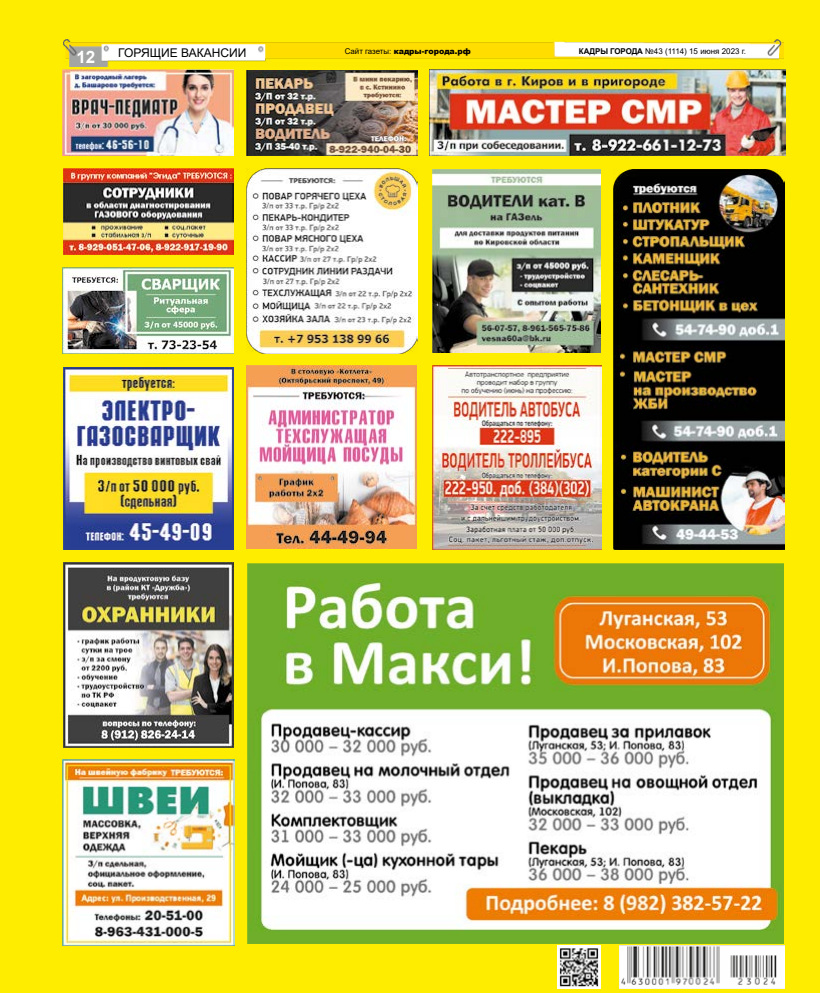
<style>
.page{position:relative;width:820px;height:993px;background:#fff}
.page>*{position:absolute;margin:0;border:0;box-sizing:border-box;transform-origin:0 0}
.t1{font:700 17px "Arial";color:#fff}
.t2{font:12px "Arial";color:#000}
.t3{font:8px "Arial";color:#000}
.t4{font:900 8px "Arial";color:#000}
.s1{font-weight:700}
.s2{font-weight:400}
</style>
<div class="page">
<div style="left:0;top:0;width:819px;height:992px;background:#ffed00"></div>
<img style="left:63px;top:39px;width:720px;height:27px">
<img style="left:557px;top:945px;width:43px;height:43px">
<img style="left:619px;top:945px;width:164px;height:43px">
<img style="left:63px;top:169px;width:170px;height:85px">
<img style="left:63px;top:69px;width:170px;height:86px">
<img style="left:62px;top:267px;width:172px;height:86px">
<img style="left:247px;top:563px;width:536px;height:380px">
<img style="left:247px;top:70px;width:170px;height:86px">
<img style="left:432px;top:365px;width:169px;height:184px">
<img style="left:246px;top:168px;width:171px;height:185px">
<img style="left:432px;top:170px;width:168px;height:182px">
<img style="left:63px;top:562px;width:170px;height:185px">
<img style="left:246px;top:365px;width:170px;height:183px">
<img style="left:63px;top:367px;width:170px;height:182px">
<img style="left:430px;top:69px;width:355px;height:86px">
<img style="left:613px;top:169px;width:171px;height:380px">
<img style="left:62px;top:759px;width:172px;height:185px">
<h2 class="t2" style="left:118px;top:44px;width:129px">ГОРЯЩИЕ ВАКАНСИИ</h2>
<p class="t3" style="left:578px;top:46px;width:168px"><span class="s1">КАДРЫ ГОРОДА</span> №43 (1114) 15 июня 2023 г.</p>
<h1 class="t1" style="left:76px;top:45px;width:20px">12</h1>
<p class="t4" style="left:344px;top:45px;width:127px"><span class="s2">Сайт газеты:</span> кадры-города.рф</p>
</div>
